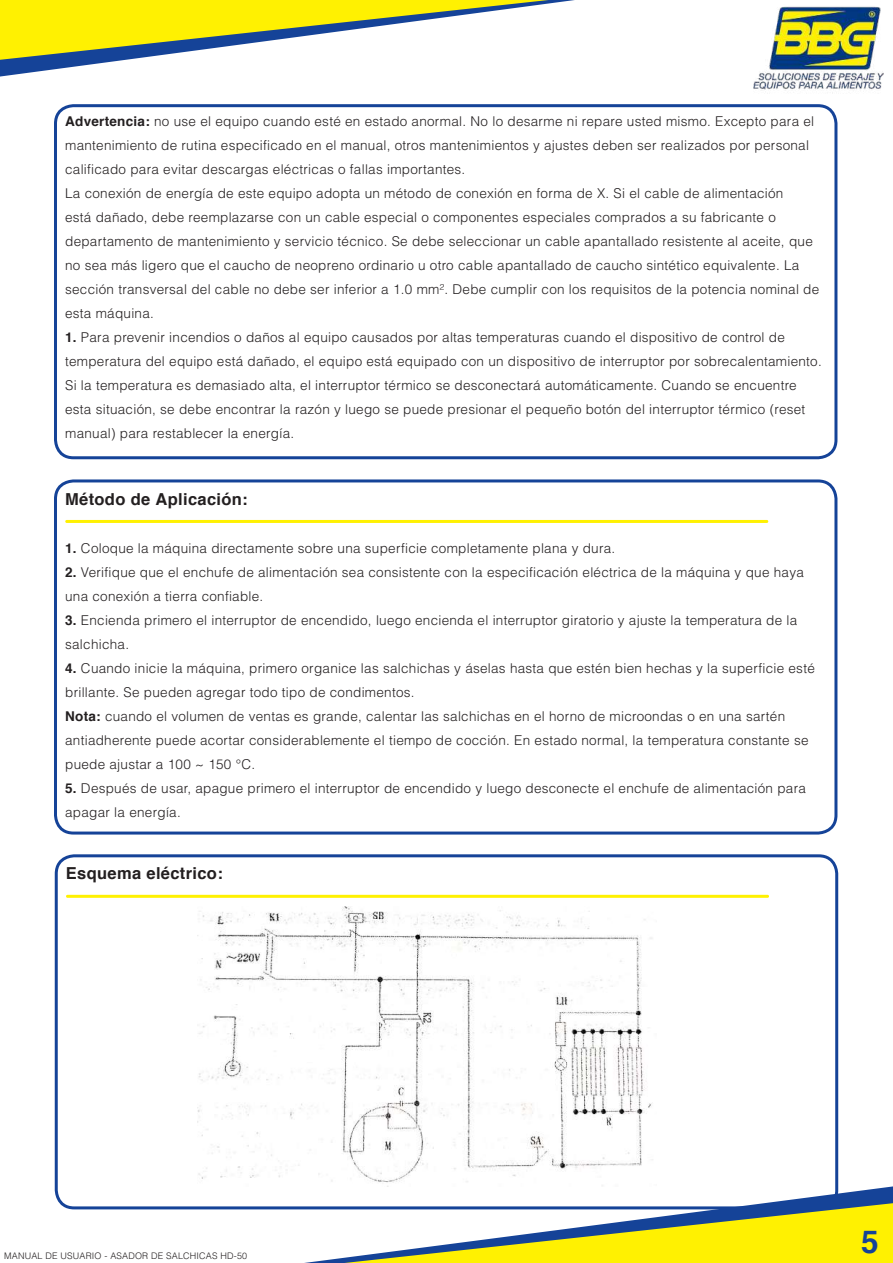
<style>
.page{position:relative;width:893px;height:1263px;background:#fff}
.page>*{position:absolute;margin:0;border:0;box-sizing:border-box;transform-origin:0 0}
.t1{font:700 31.5px "Helvetica";color:#154398}
.t2{font:700 16.5px "Helvetica";letter-spacing:.02em;color:#231f20}
.t3{font:300 13.5px/24px "Helvetica";letter-spacing:.02em;color:#231f20}
.t4{font:300 9px "Helvetica";letter-spacing:.02em;color:#231f20}
.s1{font-weight:700}
</style>
<div class="page">
<div style="left:54px;top:104px;width:783px;height:355px;border:3px solid #154398;border-radius:18px"></div>
<div style="left:54px;top:479px;width:783px;height:355px;border:3px solid #154398;border-radius:18px"></div>
<div style="left:55px;top:854px;width:783px;height:355px;border:3px solid #154398;border-radius:18px"></div>
<hr style="left:65px;top:520px;width:703px;height:3px;background:#fff101;border-radius:2px">
<hr style="left:66px;top:895px;width:703px;height:3px;background:#fff101;border-radius:2px">
<img style="left:754px;top:6px;width:129px;height:106px">
<svg style="left:304px;top:1186px;width:589px;height:77px"></svg>
<svg style="left:0;top:0;width:575px;height:77px"></svg>
<svg style="left:344px;top:1203px;width:549px;height:60px"></svg>
<img style="left:198px;top:906px;width:455px;height:280px">
<p class="t3" style="left:65px;top:109px;width:756px"><span class="s1">Advertencia:</span> no use el equipo cuando esté en estado anormal. No lo desarme ni repare usted mismo. Excepto para el mantenimiento de rutina especificado en el manual, otros mantenimientos y ajustes deben ser realizados por personal calificado para evitar descargas eléctricas o fallas importantes.<br>La conexión de energía de este equipo adopta un método de conexión en forma de X. Si el cable de alimentación<br>está dañado, debe reemplazarse con un cable especial o componentes especiales comprados a su fabricante o departamento de mantenimiento y servicio técnico. Se debe seleccionar un cable apantallado resistente al aceite, que no sea más ligero que el caucho de neopreno ordinario u otro cable apantallado de caucho sintético equivalente. La sección transversal del cable no debe ser inferior a 1.0 mm². Debe cumplir con los requisitos de la potencia nominal de esta máquina.</p>
<p class="t3" style="left:65px;top:325px;width:758px"><span class="s1">1.</span> Para prevenir incendios o daños al equipo causados por altas temperaturas cuando el dispositivo de control de temperatura del equipo está dañado, el equipo está equipado con un dispositivo de interruptor por sobrecalentamiento.<br>Si la temperatura es demasiado alta, el interruptor térmico se desconectará automáticamente. Cuando se encuentre esta situación, se debe encontrar la razón y luego se puede presionar el pequeño botón del interruptor térmico (reset manual) para restablecer la energía.</p>
<p class="t2" style="left:65px;top:488px;width:184px">Método de Aplicación:</p>
<p class="t3" style="left:65px;top:535px;width:552px"><span class="s1">1.</span> Coloque la máquina directamente sobre una superficie completamente plana y dura.</p>
<p class="t3" style="left:65px;top:559px;width:740px"><span class="s1">2.</span> Verifique que el enchufe de alimentación sea consistente con la especificación eléctrica de la máquina y que haya una conexión a tierra confiable.</p>
<p class="t3" style="left:65px;top:607px;width:734px"><span class="s1">3.</span> Encienda primero el interruptor de encendido, luego encienda el interruptor giratorio y ajuste la temperatura de la salchicha.</p>
<p class="t3" style="left:65px;top:655px;width:751px"><span class="s1">4.</span> Cuando inicie la máquina, primero organice las salchichas y áselas hasta que estén bien hechas y la superficie esté brillante. Se pueden agregar todo tipo de condimentos.<br><span class="s1">Nota:</span> cuando el volumen de ventas es grande, calentar las salchichas en el horno de microondas o en una sartén antiadherente puede acortar considerablemente el tiempo de cocción. En estado normal, la temperatura constante se puede ajustar a 100 ~ 150 °C.</p>
<p class="t3" style="left:65px;top:775px;width:742px"><span class="s1">5.</span> Después de usar, apague primero el interruptor de encendido y luego desconecte el enchufe de alimentación para apagar la energía.</p>
<p class="t2" style="left:66px;top:863px;width:158px">Esquema eléctrico:</p>
<p class="t4" style="left:4px;top:1250px;width:244px">MANUAL DE USUARIO - ASADOR DE SALCHICAS HD-50</p>
<h1 class="t1" style="left:861px;top:1222px;width:19px">5</h1>
</div>
